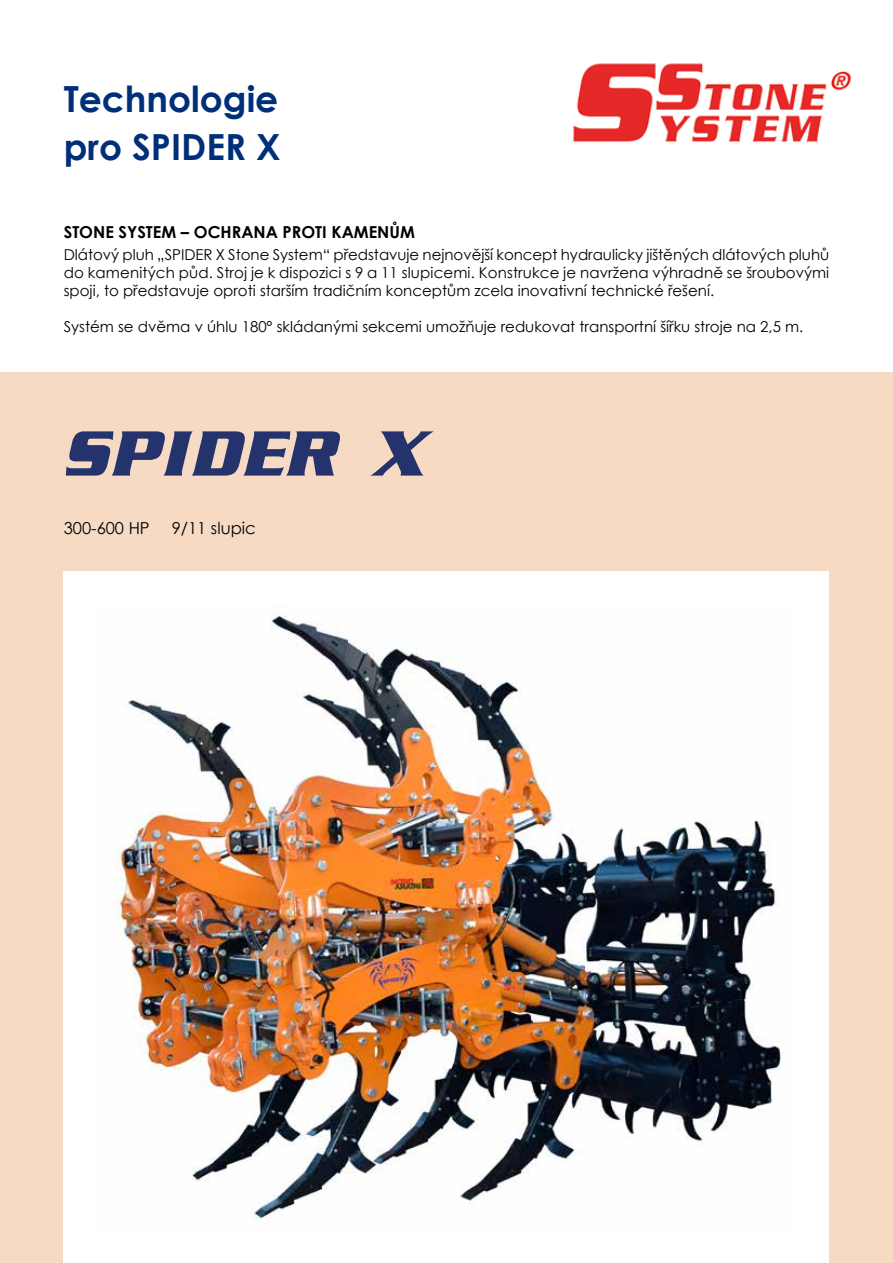
<style>
.page{position:relative;width:893px;height:1263px;background:#fff}
.page>*{position:absolute;margin:0;border:0;box-sizing:border-box;transform-origin:0 0}
.t1{font:700 36px/47.4px "Century Gothic";color:#002f7a}
.t2{font:700 16.5px "Century Gothic";color:#000}
.t3{font:16.5px "Century Gothic";color:#000}
.t4{font:15px/18px "Century Gothic";color:#000;text-align:justify}
</style>
<div class="page">
<div style="left:0;top:372px;width:893px;height:891px;background:#f6dac4"></div>
<img style="left:573px;top:63px;width:279px;height:80px">
<div style="left:64px;top:572px;width:765px;height:691px;background:#fff"></div>
<img style="left:114px;top:614px;width:667px;height:607px">
<svg style="left:66px;top:431px;width:274px;height:45px"></svg>
<svg style="left:370px;top:431px;width:64px;height:45px"></svg>
<h1 class="t1" style="left:64px;top:74px;width:218px">Technologie pro SPIDER X</h1>
<p class="t2" style="left:64px;top:219px;width:353px">STONE SYSTEM – OCHRANA PROTI KAMENŮM</p>
<p class="t4" style="left:64px;top:245px;width:767px">Dlátový pluh „SPIDER X Stone System“ představuje nejnovější koncept hydraulicky jištěných dlátových pluhů do kamenitých půd. Stroj je k dispozici s 9 a 11 slupicemi. Konstrukce je navržena výhradně se šroubovými spoji, to představuje oproti starším tradičním konceptům zcela inovativní technické řešení.</p>
<p class="t4" style="left:64px;top:317px;width:741px">Systém se dvěma v úhlu 180° skládanými sekcemi umožňuje redukovat transportní šířku stroje na 2,5 m.</p>
<p class="t3" style="left:64px;top:516px;width:87px">300-600 HP</p>
<p class="t3" style="left:172px;top:516px;width:86px">9/11 slupic</p>
</div>
